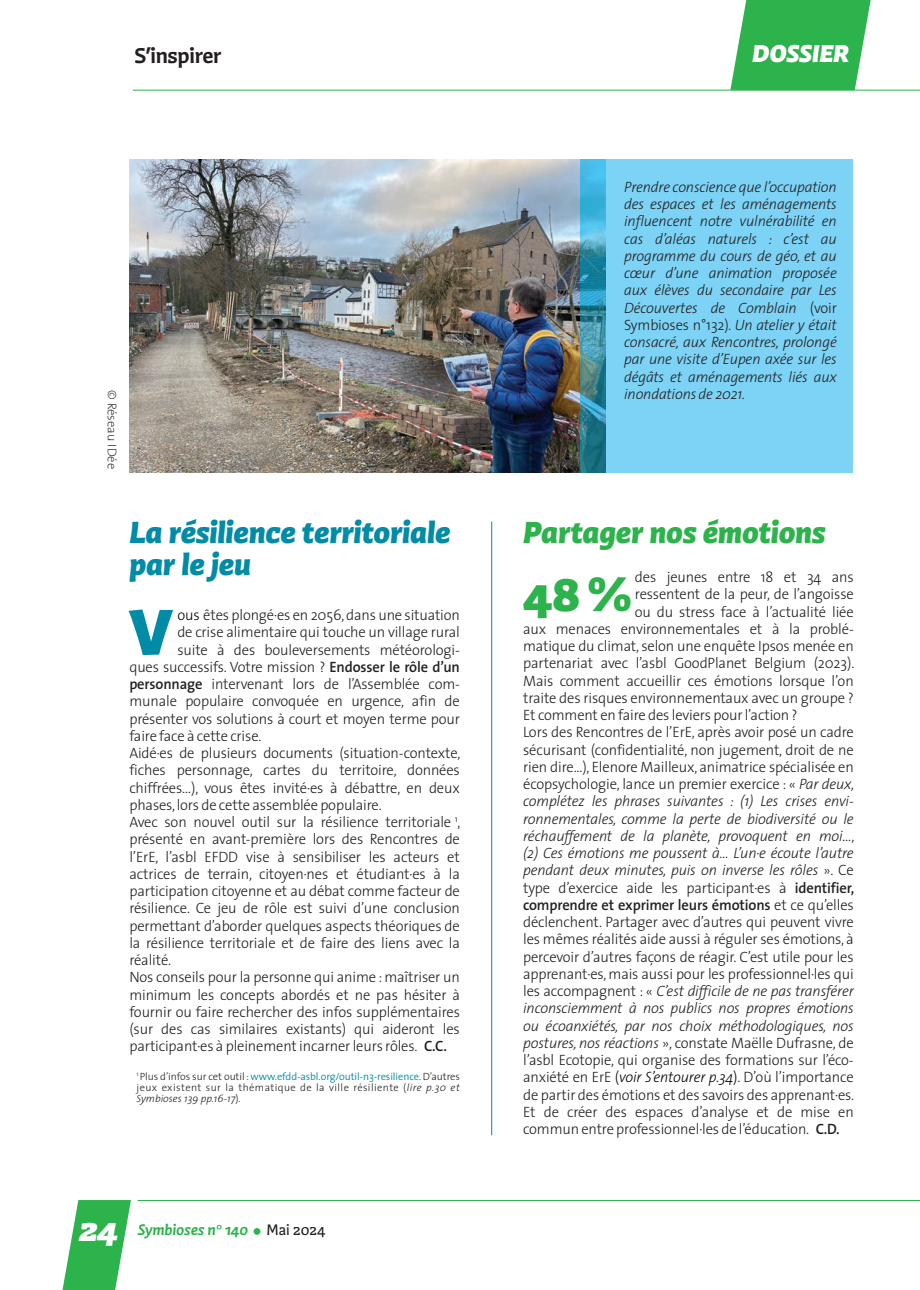
<style>
.page{position:relative;width:920px;height:1290px;background:#fff}
.page>*{position:absolute;margin:0;border:0;box-sizing:border-box;transform-origin:0 0}
.t1{font:900 63.45px "Winco";color:#008ba7}
.t2{font:900 47.55px "Winco";color:#2cb34b}
.t3{font:italic 900 30px/31.5px "Winco";color:#008ba7}
.t4{font:italic 900 30px "Winco";color:#2cb34b}
.t5{font:italic 900 24px "Winco";color:#fff}
.t6{font:700 21px "Winco";letter-spacing:-.015em;color:#231f20}
.t7{font:300 15px "The Sans";letter-spacing:-.01em;color:#231f20}
.t8{font:italic 300 15px/17.2px "The Sans";letter-spacing:-.01em;color:#231f20;text-align:justify}
.t9{font:600 15px "The Sans";letter-spacing:-.01em;color:#231f20}
.t10{font:italic 700 15px "Winco";color:#2cb34b}
.t11{font:200 12.75px "The Sans";color:#231f20}
.t12{font:300 10.5px/11.2px "The Sans";letter-spacing:.04em;color:#231f20;text-align:justify}
.s1{color:#080505}
.s2{font-weight:600}
.s3{color:#008ba7}
.s4{font-style:italic}
.s5{font-weight:900;font-size:33px;color:#fff}
.s6{font-weight:400;font-style:normal;color:#231f20}
.s7{font-style:normal}
.s8{font-weight:300}
.s9{font-style:italic;color:#080505}
</style>
<div class="page">
<hr style="left:133px;top:90px;width:787px;height:1px;background:#2cb34b">
<hr style="left:138px;top:1200px;width:782px;height:1px;background:#2cb34b">
<svg style="left:63px;top:1200px;width:68px;height:90px"></svg>
<img style="left:130px;top:159px;width:450px;height:314px">
<hr style="left:491px;top:522px;width:1px;height:613px;background:#008ba7">
<div style="left:606px;top:159px;width:246px;height:314px;background:#7cd3f6"></div>
<img style="left:580px;top:159px;width:26px;height:314px">
<svg style="left:730px;top:0;width:141px;height:90px"></svg>
<h3 class="t6" style="left:134px;top:47px;width:89px">S’inspirer</h3>
<p class="t11" style="left:117px;top:390px;width:80px;rotate:90deg">© Réseau IDée</p>
<h3 class="t3" style="left:129px;top:519px;width:322px">La résilience territoriale par le jeu</h3>
<h1 class="t1" style="left:129px;top:595px;width:45px">V</h1>
<p class="t7" style="left:177px;top:609px;width:284px"><span class="s1">ous</span> êtes plongé·es en 2056, dans une situation</p>
<p class="t7" style="left:177px;top:626px;width:284px">de crise alimentaire qui touche un village rural</p>
<p class="t7" style="left:177px;top:644px;width:284px">suite à des bouleversements météorologi-</p>
<p class="t7" style="left:129px;top:661px;width:332px">ques successifs. Votre mission ? <span class="s2">Endosser le rôle d’un</span></p>
<p class="t7" style="left:129px;top:678px;width:332px"><span class="s2">personnage</span> intervenant lors de l’Assemblée com-</p>
<p class="t7" style="left:129px;top:695px;width:332px">munale populaire convoquée en urgence, afin de</p>
<p class="t7" style="left:129px;top:713px;width:332px">présenter vos solutions à court et moyen terme pour</p>
<p class="t7" style="left:129px;top:730px;width:134px">faire face à cette crise.</p>
<p class="t7" style="left:129px;top:747px;width:333px">Aidé·es de plusieurs documents (situation-contexte,</p>
<p class="t7" style="left:129px;top:764px;width:332px">fiches personnage, cartes du territoire, données</p>
<p class="t7" style="left:129px;top:782px;width:332px">chiffrées…), vous êtes invité·es à débattre, en deux</p>
<p class="t7" style="left:129px;top:799px;width:254px">phases, lors de cette assemblée populaire.</p>
<p class="t7" style="left:129px;top:816px;width:333px">Avec son nouvel outil sur la résilience territoriale <sup>1</sup>,</p>
<p class="t7" style="left:129px;top:833px;width:332px">présenté en avant-première lors des Rencontres de</p>
<p class="t7" style="left:129px;top:851px;width:332px">l’ErE, l’asbl EFDD vise à sensibiliser les acteurs et</p>
<p class="t7" style="left:129px;top:868px;width:332px">actrices de terrain, citoyen·nes et étudiant·es à la</p>
<p class="t7" style="left:129px;top:885px;width:332px">participation citoyenne et au débat comme facteur de</p>
<p class="t7" style="left:129px;top:902px;width:332px">résilience. Ce jeu de rôle est suivi d’une conclusion</p>
<p class="t7" style="left:129px;top:920px;width:332px">permettant d’aborder quelques aspects théoriques de</p>
<p class="t7" style="left:129px;top:937px;width:332px">la résilience territoriale et de faire des liens avec la</p>
<p class="t7" style="left:129px;top:954px;width:43px">réalité.</p>
<p class="t7" style="left:129px;top:971px;width:332px">Nos conseils pour la personne qui anime : maîtriser un</p>
<p class="t7" style="left:129px;top:989px;width:332px">minimum les concepts abordés et ne pas hésiter à</p>
<p class="t7" style="left:129px;top:1006px;width:332px">fournir ou faire rechercher des infos supplémentaires</p>
<p class="t7" style="left:129px;top:1023px;width:332px">(sur des cas similaires existants) qui aideront les</p>
<p class="t7" style="left:129px;top:1040px;width:319px">participant·es à pleinement incarner leurs rôles. <span class="s2">C.C.</span></p>
<p class="t12" style="left:137px;top:1072px;width:325px"><sup>1</sup> Plus d’infos sur cet outil : <span class="s3">www.efdd-asbl.org/outil-n3-resilience</span>. D’autres jeux existent sur la thématique de la ville résiliente (<span class="s4">lire p.30 et Symbioses 139 pp.16-17</span>).</p>
<p class="t10" style="left:78px;top:1224px;width:249px"><span class="s5">24</span> Symbioses n° 140 <span class="s6">Mai 2024</span></p>
<h3 class="t5" style="left:752px;top:44px;width:98px">DOSSIER</h3>
<p class="t8" style="left:624px;top:180px;width:214px">Prendre conscience que l’occupation des espaces et les aménagements influencent notre vulnérabilité en cas d’aléas naturels : c’est au programme du cours de géo, et au cœur d’une animation proposée aux élèves du secondaire par Les Découvertes de Comblain <span class="s7">(voir Symbioses n°132)</span>. Un atelier y était consacré, aux Rencontres, prolongé par une visite d’Eupen axée sur les dégâts et aménagements liés aux inondations de 2021.</p>
<h3 class="t4" style="left:523px;top:521px;width:304px">Partager nos émotions</h3>
<h2 class="t2" style="left:523px;top:567px;width:110px">48 %</h2>
<p class="t7" style="left:635px;top:571px;width:220px">des jeunes entre 18 et 34 ans</p>
<p class="t7" style="left:635px;top:588px;width:220px">ressentent de la peur, de l’angoisse</p>
<p class="t7" style="left:635px;top:606px;width:220px">ou du stress face à l’actualité liée</p>
<p class="t7" style="left:523px;top:623px;width:332px">aux menaces environnementales et à la problé-</p>
<p class="t7" style="left:523px;top:640px;width:332px">matique du climat, selon une enquête Ipsos menée en</p>
<p class="t7" style="left:523px;top:657px;width:333px">partenariat avec l’asbl GoodPlanet Belgium (2023).</p>
<p class="t7" style="left:523px;top:675px;width:332px">Mais comment accueillir ces émotions lorsque l’on</p>
<p class="t7" style="left:523px;top:692px;width:332px">traite des risques environnementaux avec un groupe ?</p>
<p class="t7" style="left:523px;top:709px;width:276px">Et comment en faire des leviers pour l’action ?</p>
<p class="t7" style="left:523px;top:726px;width:332px">Lors des Rencontres de l’ErE, après avoir posé un cadre</p>
<p class="t7" style="left:523px;top:744px;width:332px">sécurisant (confidentialité, non jugement, droit de ne</p>
<p class="t7" style="left:523px;top:761px;width:332px">rien dire...), Elenore Mailleux, animatrice spécialisée en</p>
<p class="t7" style="left:523px;top:778px;width:333px">écopsychologie, lance un premier exercice : « <span class="s4">Par deux,</span></p>
<p class="t8" style="left:523px;top:794px;width:332px">complétez les phrases suivantes : (1) Les crises envi-</p>
<p class="t8" style="left:523px;top:811px;width:332px">ronnementales, comme la perte de biodiversité ou le</p>
<p class="t8" style="left:523px;top:829px;width:333px">réchauffement de la planète, provoquent en moi…<span class="s7">,</span></p>
<p class="t8" style="left:523px;top:846px;width:332px">(2) Ces émotions me poussent à… L’un·e écoute l’autre</p>
<p class="t8" style="left:523px;top:863px;width:332px">pendant deux minutes, puis on inverse les rôles <span class="s7">». Ce</span></p>
<p class="t7" style="left:523px;top:882px;width:333px">type d’exercice aide les participant·es à <span class="s2">identifier,</span></p>
<p class="t9" style="left:523px;top:899px;width:332px">comprendre et exprimer leurs émotions <span class="s8">et ce qu’elles</span></p>
<p class="t7" style="left:523px;top:916px;width:332px">déclenchent. Partager avec d’autres qui peuvent vivre</p>
<p class="t7" style="left:523px;top:933px;width:332px">les mêmes réalités aide aussi à réguler ses émotions, à</p>
<p class="t7" style="left:523px;top:951px;width:332px">percevoir d’autres façons de réagir. C’est utile pour les</p>
<p class="t7" style="left:523px;top:968px;width:332px">apprenant·es, mais aussi pour les professionnel·les qui</p>
<p class="t8" style="left:523px;top:984px;width:332px"><span class="s7">les accompagnent : «</span> C’est difficile de ne pas transférer</p>
<p class="t8" style="left:523px;top:1001px;width:332px">inconsciemment à nos publics nos propres émotions</p>
<p class="t8" style="left:523px;top:1018px;width:332px">ou écoanxiétés, par nos choix méthodologiques, nos</p>
<p class="t7" style="left:523px;top:1037px;width:332px"><span class="s4">postures, nos réactions</span> », constate Maëlle Dufrasne, de</p>
<p class="t7" style="left:523px;top:1054px;width:332px">l’asbl Ecotopie, qui organise des formations sur l’éco-</p>
<p class="t7" style="left:523px;top:1071px;width:332px">anxiété en ErE <span class="s1">(</span><span class="s9">voir S’entourer p.34</span><span class="s1">)</span>. D’où l’importance</p>
<p class="t7" style="left:523px;top:1089px;width:333px">de partir des émotions et des savoirs des apprenant·es.</p>
<p class="t7" style="left:523px;top:1106px;width:332px">Et de créer des espaces d’analyse et de mise en</p>
<p class="t7" style="left:523px;top:1123px;width:318px">commun entre professionnel·les de l’éducation. <span class="s2">C.D.</span></p>
</div>
